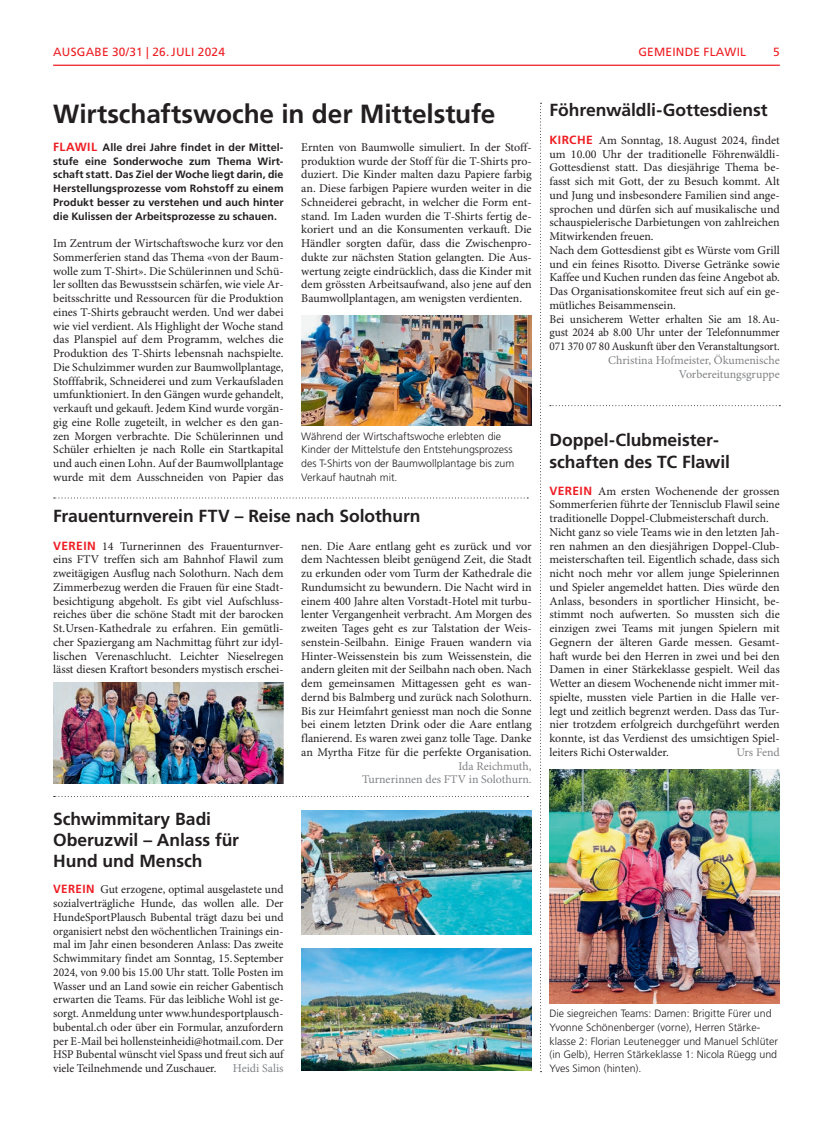
<style>
.page{position:relative;width:833px;height:1134px;background:#fff}
.page>*{position:absolute;margin:0;border:0;box-sizing:border-box;transform-origin:0 0}
.t1{font:700 26.25px "Frutiger LT Std";letter-spacing:-.005em;color:#231f20}
.t2{font:700 17.5px/21.2px "Frutiger LT Std";letter-spacing:-.005em;color:#231f20}
.t3{font:11.88px/13.8px "Minion Pro";color:#231f20;text-align:justify}
.t4{font:11.88px/13.8px "Minion Pro";color:#808285;text-align:right}
.t5{font:11.88px "Frutiger LT Std";letter-spacing:.02em;color:#ee1d23}
.t6{font:300 10.62px/13.8px "Frutiger LT Std";color:#231f20}
.t7{font:700 10.62px/13.8px "Frutiger LT Std";letter-spacing:.005em;color:#231f20;text-align:justify}
.s1{font-size:11.88px;color:#ee1d23}
.s2{font-family:"Frutiger LT Std";font-weight:700;color:#ee1d23}
</style>
<div class="page">
<hr style="left:53px;top:65px;width:727px;height:1px;background:#ee1d23">
<svg style="left:540px;top:103px;width:1px;height:969px"></svg>
<svg style="left:54px;top:497px;width:474px;height:1px"></svg>
<svg style="left:54px;top:796px;width:474px;height:1px"></svg>
<svg style="left:550px;top:405px;width:230px;height:1px"></svg>
<img style="left:301px;top:316px;width:230px;height:110px">
<img style="left:53px;top:683px;width:230px;height:100px">
<img style="left:549px;top:770px;width:231px;height:233px">
<img style="left:301px;top:811px;width:230px;height:123px">
<img style="left:301px;top:948px;width:230px;height:122px">
<p class="t5" style="left:53px;top:45px;width:18px">AUSGABE</p>
<p class="t5" style="left:112px;top:45px;width:71px">30/31 | 26.JULI</p>
<p class="t5" style="left:198px;top:45px;width:29px">2024</p>
<p class="t5" style="left:638px;top:45px;width:109px">GEMEINDE FLAWIL</p>
<p class="t5" style="left:773px;top:45px;width:8px">5</p>
<h1 class="t1" style="left:53px;top:99px;width:444px">Wirtschaftswoche in der Mittelstufe</h1>
<p class="t7" style="left:53px;top:140px;width:232px"><span class="s1">FLAWIL</span> Alle drei Jahre findet in der Mittel&shy;stufe eine Sonderwoche zum Thema Wirt&shy;schaft statt. Das Ziel der Woche liegt darin, die Herstellungsprozesse vom Rohstoff zu einem Produkt besser zu verstehen und auch hinter die Kulissen der Arbeitsprozesse zu schauen.</p>
<p class="t3" style="left:53px;top:237px;width:232px">Im Zentrum der Wirtschaftswoche kurz vor den Sommerferien stand das Thema «von der Baum&shy;wolle zum T-Shirt». Die Schülerinnen und Schü&shy;ler sollten das Bewusstsein schärfen, wie viele Ar&shy;beitsschritte und Ressourcen für die Produktion eines T-Shirts gebraucht werden. Und wer dabei wie viel verdient. Als Highlight der Woche stand das Planspiel auf dem Programm, welches die Produktion des T-Shirts lebensnah nachspielte.<br>Die Schulzimmer wurden zur Baumwollplantage, Stofffabrik, Schneiderei und zum Verkaufsladen umfunktioniert. In den Gängen wurde gehandelt, verkauft und gekauft. Jedem Kind wurde vorgän&shy;gig eine Rolle zugeteilt, in welcher es den gan&shy;zen Morgen verbrachte. Die Schülerinnen und Schüler erhielten je nach Rolle ein Startkapital und auch einen Lohn. Auf der Baumwollplantage wurde mit dem Ausschneiden von Papier das</p>
<p class="t3" style="left:301px;top:141px;width:232px">Ernten von Baumwolle simuliert. In der Stoff&shy;produktion wurde der Stoff für die T-Shirts pro&shy;duziert. Die Kinder malten dazu Papiere farbig an. Diese farbigen Papiere wurden weiter in die Schneiderei gebracht, in welcher die Form ent&shy;stand. Im Laden wurden die T-Shirts fertig de&shy;koriert und an die Konsumenten verkauft. Die Händler sorgten dafür, dass die Zwischenpro&shy;dukte zur nächsten Station gelangten. Die Aus&shy;wertung zeigte eindrücklich, dass die Kinder mit dem grössten Arbeitsaufwand, also jene auf den Baumwollplantagen, am wenigsten verdienten.</p>
<p class="t6" style="left:301px;top:429px;width:214px">Während der Wirtschaftswoche erlebten die Kinder der Mittelstufe den Entstehungsprozess des T-Shirts von der Baumwollplantage bis zum Verkauf hautnah mit.</p>
<h2 class="t2" style="left:53px;top:505px;width:369px">Frauenturnverein FTV – Reise nach Solothurn</h2>
<p class="t3" style="left:53px;top:539px;width:232px"><span class="s2">VEREIN</span> 14 Turnerinnen des Frauenturnver&shy;eins FTV treffen sich am Bahnhof Flawil zum zweitägigen Ausflug nach Solothurn. Nach dem Zimmerbezug werden die Frauen für eine Stadt&shy;besichtigung abgeholt. Es gibt viel Aufschluss&shy;reiches über die schöne Stadt mit der barocken St.Ursen-Kathedrale zu erfahren. Ein gemütli&shy;cher Spaziergang am Nachmittag führt zur idyl&shy;lischen Verenaschlucht. Leichter Nieselregen lässt diesen Kraftort besonders mystisch erschei-</p>
<p class="t3" style="left:301px;top:539px;width:232px">nen. Die Aare entlang geht es zurück und vor dem Nachtessen bleibt genügend Zeit, die Stadt zu erkunden oder vom Turm der Kathedrale die Rundumsicht zu bewundern. Die Nacht wird in einem 400 Jahre alten Vorstadt-Hotel mit turbu&shy;lenter Vergangenheit verbracht. Am Morgen des zweiten Tages geht es zur Talstation der Weis&shy;senstein-Seilbahn. Einige Frauen wandern via Hinter-Weissenstein bis zum Weissenstein, die andern gleiten mit der Seilbahn nach oben. Nach dem gemeinsamen Mittagessen geht es wan&shy;dernd bis Balmberg und zurück nach Solothurn.<br>Bis zur Heimfahrt geniesst man noch die Sonne bei einem letzten Drink oder die Aare entlang flanierend. Es waren zwei ganz tolle Tage. Danke an Myrtha Fitze für die perfekte Organisation.</p>
<p class="t4" style="left:362px;top:759px;width:171px">Ida Reichmuth,<br>Turnerinnen des FTV in Solothurn.</p>
<h2 class="t2" style="left:53px;top:808px;width:187px">Schwimmitary Badi<br>Oberuzwil – Anlass für<br>Hund und Mensch</h2>
<p class="t3" style="left:53px;top:883px;width:232px"><span class="s2">VEREIN</span> Gut erzogene, optimal ausgelastete und sozialverträgliche Hunde, das wollen alle. Der HundeSportPlausch Bubental trägt dazu bei und organisiert nebst den wöchentlichen Trainings ein&shy;mal im Jahr einen besonderen Anlass: Das zweite Schwimmitary findet am Sonntag, 15. September 2024, von 9.00 bis 15.00 Uhr statt. Tolle Posten im Wasser und an Land sowie ein reicher Gabentisch erwarten die Teams. Für das leibliche Wohl ist ge&shy;sorgt. Anmeldung unter www.hundesportplausch&shy;bubental.ch oder über ein Formular, anzufordern per E-Mail bei hollensteinheidi@hotmail.com. Der HSP Bubental wünscht viel Spass und freut sich auf viele Teilnehmende und Zuschauer.</p>
<p class="t4" style="left:233px;top:1062px;width:52px">Heidi Salis</p>
<h2 class="t2" style="left:549px;top:100px;width:220px">Föhrenwäldli-Gottesdienst</h2>
<p class="t3" style="left:549px;top:134px;width:232px;text-align:left"><span class="s2">KIRCHE</span> Am Sonntag, 18.August 2024, findet um 10.00 Uhr der traditionelle Föhrenwäldli-Gottesdienst statt. Das diesjährige Thema be&shy;fasst sich mit Gott, der zu Besuch kommt. Alt und Jung und insbesondere Familien sind ange&shy;sprochen und dürfen sich auf musikalische und schauspielerische Darbietungen von zahlreichen Mitwirkenden freuen.<br>Nach dem Gottesdienst gibt es Würste vom Grill und ein feines Risotto. Diverse Getränke sowie Kaffee und Kuchen runden das feine Angebot ab.<br>Das Organisationskomitee freut sich auf ein ge&shy;mütliches Beisammensein.<br>Bei unsicherem Wetter erhalten Sie am 18.Au&shy;gust 2024 ab 8.00 Uhr unter der Telefonnummer 071 370 07 80 Auskunft über den Veranstaltungsort.</p>
<p class="t4" style="left:608px;top:354px;width:173px">Christina Hofmeister, Ökumenische<br>Vorbereitungsgruppe</p>
<h2 class="t2" style="left:549px;top:430px;width:182px">Doppel-Clubmeister&shy;schaften des TC Flawil</h2>
<p class="t3" style="left:549px;top:484px;width:232px;text-align:left"><span class="s2">VEREIN</span> Am ersten Wochenende der grossen Sommerferien führte der Tennisclub Flawil seine traditionelle Doppel-Clubmeisterschaft durch.<br>Nicht ganz so viele Teams wie in den letzten Jah&shy;ren nahmen an den diesjährigen Doppel-Club&shy;meisterschaften teil. Eigentlich schade, dass sich nicht noch mehr vor allem junge Spielerinnen und Spieler angemeldet hatten. Dies würde den Anlass, besonders in sportlicher Hinsicht, be&shy;stimmt noch aufwerten. So mussten sich die einzigen zwei Teams mit jungen Spielern mit Gegnern der älteren Garde messen. Gesamt&shy;haft wurde bei den Herren in zwei und bei den Damen in einer Stärkeklasse gespielt. Weil das Wetter an diesem Wochenende nicht immer mit&shy;spielte, mussten viele Partien in die Halle ver&shy;legt und zeitlich begrenzt werden. Dass das Tur&shy;nier trotzdem erfolgreich durchgeführt werden konnte, ist das Verdienst des umsichtigen Spiel&shy;leiters Richi Osterwalder.</p>
<p class="t4" style="left:736px;top:746px;width:45px">Urs Fend</p>
<p class="t6" style="left:549px;top:1007px;width:230px">Die siegreichen Teams: Damen: Brigitte Fürer und Yvonne Schönenberger (vorne), Herren Stärke&shy;klasse 2: Florian Leutenegger und Manuel Schlüter (in Gelb), Herren Stärkeklasse 1: Nicola Rüegg und Yves Simon (hinten).</p>
</div>
